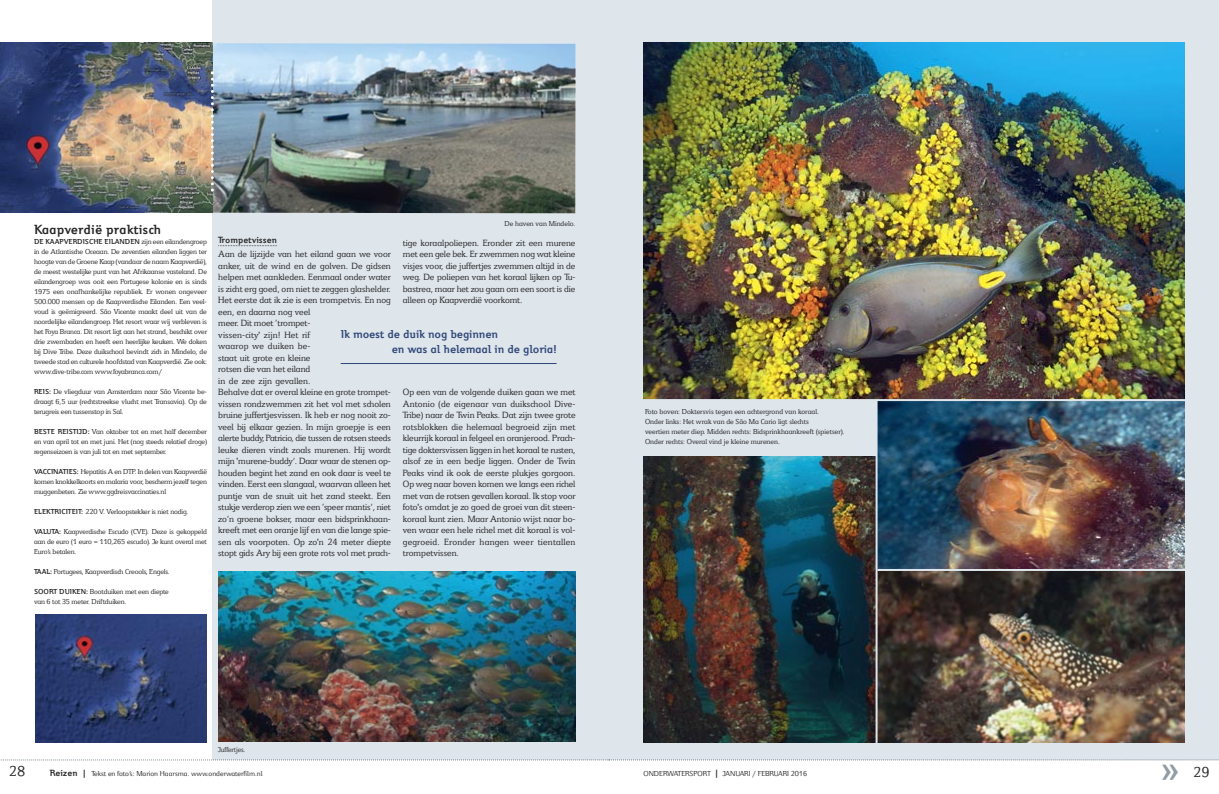
<style>
.page{position:relative;width:1219px;height:794px;background:#fff}
.page>*{position:absolute;margin:0;border:0;box-sizing:border-box;transform-origin:0 0}
.t1{font:500 38px "Jeunesse";color:#909da5}
.t2{font:16px "Jeunesse Slab";color:#272627}
.t3{font:700 14.7px "Jeunesse";color:#272627}
.t4{font:700 12.7px/15px "Jeunesse";letter-spacing:-.015em;color:#2f4778}
.t5{font:10px/11.5px "Jeunesse Slab";color:#272627;text-align:justify}
.t6{font:700 10px "Jeunesse";color:#272627}
.t7{font:8px/10px "Jeunesse Slab";letter-spacing:-.015em;color:#272627;text-align:justify}
.t8{font:8px "Jeunesse";color:#272627}
.t9{font:700 8px "Jeunesse";color:#272627}
.t10{font:8px "Jeunesse Slab";letter-spacing:-.015em;color:#272627;scale:.95 1}
.s1{font-family:"Jeunesse Slab";font-weight:400}
.s2{font-family:"Jeunesse";font-weight:700}
.s3{font-weight:700;font-size:10px}
</style>
<div class="page">
<div style="left:609px;top:0;width:610px;height:760px;background:#dee5eb"></div>
<img style="left:643px;top:456px;width:233px;height:287px">
<img style="left:878px;top:571px;width:307px;height:172px">
<img style="left:878px;top:401px;width:307px;height:168px">
<img style="left:643px;top:43px;width:542px;height:356px">
<div style="left:212px;top:0;width:397px;height:759px;background:#dee5eb"></div>
<svg style="left:218px;top:245px;width:59px;height:1px"></svg>
<img style="left:212px;top:43px;width:364px;height:170px">
<svg style="left:0;top:759px;width:1219px;height:1px"></svg>
<img style="left:0;top:43px;width:212px;height:170px">
<img style="left:35px;top:615px;width:172px;height:128px">
<img style="left:218px;top:571px;width:357px;height:171px">
<svg style="left:211px;top:71px;width:3px;height:120px"></svg>
<hr style="left:341px;top:363px;width:216px;height:1px;background:#2f4778">
<h3 class="t3" style="left:34px;top:224px;width:128px">Kaapverdië praktisch</h3>
<p class="t9" style="left:34px;top:238px;width:174px">DE KAAPVERDISCHE EILANDEN <span class="s1">zijn een eilandengroep</span></p>
<p class="t7" style="left:34px;top:248px;width:175px">in de Atlantische Oceaan. De zeventien eilanden liggen ter hoogte van de Groene Kaap (vandaar de naam Kaapverdië), de meest westelijke punt van het Afrikaanse vasteland. De eilandengroep was ooit een Portugese kolonie en is sinds 1975 een onafhankelijke republiek. Er wonen ongeveer 500.000 mensen op de Kaapverdische Eilanden. Een veel&shy;voud is geëmigreerd. São Vicente maakt deel uit van de noordelijke eilandengroep. Het resort waar wij verbleven is het Foya Branca. Dit resort ligt aan het strand, beschikt over drie zwembaden en heeft een heerlijke keuken. We doken bij Dive Tribe. Deze duikschool bevindt zich in Mindelo, de tweede stad en culturele hoofdstad van Kaapverdië. Zie ook: www.dive-tribe.com www.foyabranca.com/</p>
<p class="t7" style="left:34px;top:388px;width:174px"><span class="s2">REIS:</span> De vliegduur van Amsterdam naar São Vicente be&shy;draagt 6,5 uur (rechtstreekse vlucht met Transavia). Op de terugreis een tussenstop in Sal.</p>
<p class="t7" style="left:34px;top:428px;width:174px"><span class="s2">BESTE REISTIJD:</span> Van oktober tot en met half december en van april tot en met juni. Het (nog steeds relatief droge) regenseizoen is van juli tot en met september.</p>
<p class="t7" style="left:34px;top:468px;width:174px"><span class="s2">VACCINATIES:</span> Hepatitis A en DTP. In delen van Kaapverdië komen knokkelkoorts en malaria voor, bescherm jezelf tegen muggenbeten. Zie www.ggdreisvaccinaties.nl</p>
<p class="t7" style="left:34px;top:508px;width:156px"><span class="s2">ELEKTRICITEIT:</span> 220 V. Verloopstekker is niet nodig.</p>
<p class="t7" style="left:34px;top:528px;width:174px"><span class="s2">VALUTA:</span> Kaapverdische Escudo (CVE). Deze is gekoppeld aan de euro (1 euro = 110,265 escudo). Je kunt overal met Euro’s betalen.</p>
<p class="t7" style="left:34px;top:568px;width:137px"><span class="s2">TAAL:</span> Portugees, Kaapverdisch Creools, Engels.</p>
<p class="t7" style="left:34px;top:588px;width:136px"><span class="s2">SOORT DUIKEN:</span> Bootduiken met een diepte van 6 tot 35 meter. Driftduiken.</p>
<p class="t7" style="left:505px;top:219px;width:72px">De haven van Mindelo.</p>
<p class="t6" style="left:218px;top:236px;width:60px">Trompetvissen</p>
<p class="t5" style="left:218px;top:249px;width:174px;text-align:left">Aan de lijzijde van het eiland gaan we voor anker, uit de wind en de golven. De gidsen helpen met aankleden. Eenmaal onder water is zicht erg goed, om niet te zeggen glashelder.<br>Het eerste dat ik zie is een trompetvis. En nog een, en daarna nog veel<br>meer. Dit moet ‘trompet-<br>vissen-city' zijn! Het rif<br>waarop we duiken be-<br>staat uit grote en kleine<br>rotsen die van het eiland<br>in de zee zijn gevallen.<br>Behalve dat er overal kleine en grote trompet&shy;vissen rondzwemmen zit het vol met scholen bruine juffertjesvissen. Ik heb er nog nooit zo&shy;veel bij elkaar gezien. In mijn groepje is een alerte buddy, Patricio, die tussen de rotsen steeds leuke dieren vindt zoals murenen. Hij wordt mijn 'murene-buddy’. Daar waar de stenen op&shy;houden begint het zand en ook daar is veel te vinden. Eerst een slangaal, waarvan alleen het puntje van de snuit uit het zand steekt. Een stukje verderop zien we een ‘speer mantis’, niet zo’n groene bokser, maar een bidsprinkhaan&shy;kreeft met een oranje lijf en van die lange spie&shy;sen als voorpoten. Op zo'n 24 meter diepte stopt gids Ary bij een grote rots vol met prach-</p>
<p class="t5" style="left:403px;top:238px;width:174px">tige koraalpoliepen. Eronder zit een murene met een gele bek. Er zwemmen nog wat kleine visjes voor, die juffertjes zwemmen altijd in de weg. De poliepen van het koraal lijken op Tu&shy;bastrea, maar het zou gaan om een soort is die alleen op Kaapverdië voorkomt.</p>
<p class="t4" style="left:392px;top:328px;width:167px;text-indent:-51px">Ik moest de duik nog beginnen<br>en was al helemaal in de gloria!</p>
<p class="t5" style="left:403px;top:387px;width:174px">Op een van de volgende duiken gaan we met Antonio (de eigenaar van duikschool Dive-Tribe) naar de Twin Peaks. Dat zijn twee grote rotsblokken die helemaal begroeid zijn met kleurrijk koraal in felgeel en oranjerood. Prach&shy;tige doktersvissen liggen in het koraal te rusten, alsof ze in een bedje liggen. Onder de Twin Peaks vind ik ook de eerste plukjes gorgoon.<br>Op weg naar boven komen we langs een richel met van de rotsen gevallen koraal. Ik stop voor foto's omdat je zo goed de groei van dit steen&shy;koraal kunt zien. Maar Antonio wijst naar bo&shy;ven waar een hele richel met dit koraal is vol&shy;gegroeid. Eronder hangen weer tientallen trompetvissen.</p>
<p class="t10" style="left:218px;top:747px;width:30px">Juffertjes.</p>
<p class="t7" style="left:645px;top:407px;width:201px;text-align:left">Foto boven: Doktersvis tegen een achtergrond van koraal.<br>Onder links: Het wrak van de São Ma Cario ligt slechts<br>veertien meter diep. Midden rechts: Bidsprinkhaankreeft (spietser).<br>Onder rechts: Overal vind je kleine murenen.</p>
<h2 class="t2" style="left:9px;top:766px;width:18px">28</h2>
<h1 class="t1" style="left:1161px;top:753px;width:21px">»</h1>
<h2 class="t2" style="left:1193px;top:766px;width:18px">29</h2>
<p class="t8" style="left:50px;top:770px;width:214px"><span class="s3">Reizen |</span> Tekst en foto’s: Marion Haarsma. www.onderwaterfilm.nl</p>
<p class="t8" style="left:643px;top:770px;width:165px">ONDERWATERSPORT <span class="s3">|</span> JANUARI / FEBRUARI 2016</p>
</div>
